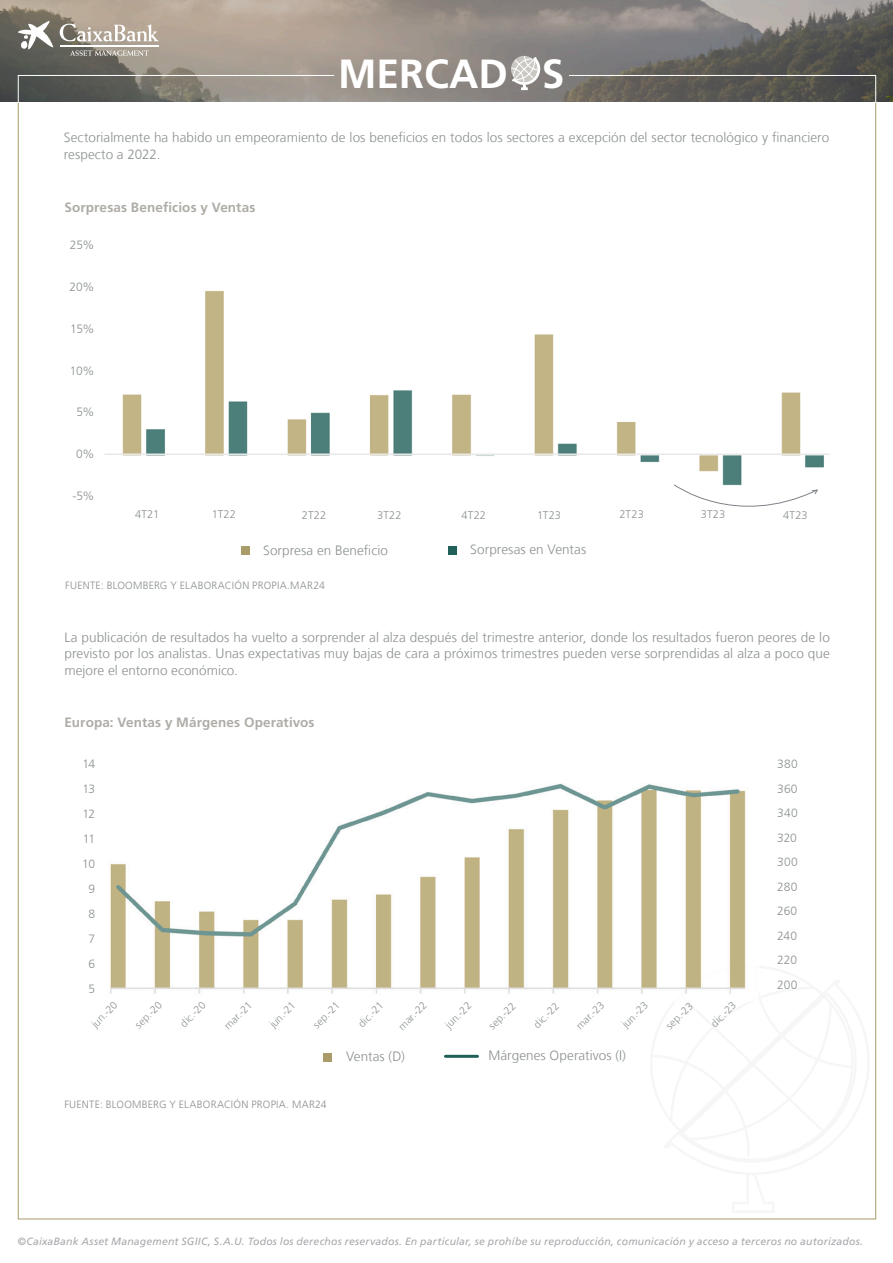
<style>
.page{position:relative;width:893px;height:1263px;background:#fff}
.page>*{position:absolute;margin:0;border:0;box-sizing:border-box;transform-origin:0 0}
.t1{font:700 40.65px "La Caixa Frutiger";color:#fff}
.t2{font:300 13.5px/16.5px "La Caixa Frutiger";letter-spacing:.005em;color:#8b9091}
.t3{font:700 13.5px "La Caixa Frutiger";letter-spacing:.01em;color:#afaca7}
.t4{font:300 12px "La Caixa Frutiger";letter-spacing:-.01em;color:#8b9091}
.t5{font:300 11.1px "La Caixa Frutiger";letter-spacing:.005em;color:#8b9091}
.t6{font:300 10.5px "La Caixa Frutiger";letter-spacing:.025em;color:#8b9091}
.t7{font:italic 10.5px "La Caixa Frutiger";letter-spacing:.015em;color:#a8a9ad}
</style>
<div class="page">
<svg style="left:0;top:0;width:893px;height:102px"></svg>
<svg style="left:70px;top:50px;width:79px;height:6px"></svg>
<svg style="left:18px;top:21px;width:35px;height:28px"></svg>
<svg style="left:60px;top:24px;width:99px;height:18px"></svg>
<hr style="left:60px;top:46px;width:99px;height:1px;background:#fff">
<svg style="left:17px;top:75px;width:318px;height:28px"></svg>
<svg style="left:568px;top:75px;width:308px;height:28px"></svg>
<div style="left:511px;top:55px;width:27px;height:28px;background:#878181;border-radius:50%"></div>
<svg style="left:511px;top:56px;width:30px;height:35px"></svg>
<img style="left:122px;top:291px;width:702px;height:193px">
<div style="left:448px;top:546px;width:9px;height:8px;background:#215f59"></div>
<div style="left:241px;top:546px;width:8px;height:8px;background:#a99b6a"></div>
<hr style="left:104px;top:453px;width:726px;height:2px;background:#e8e8e8">
<svg style="left:674px;top:484px;width:144px;height:23px"></svg>
<div style="left:323px;top:1053px;width:9px;height:8px;background:#a99b6a"></div>
<hr style="left:445px;top:1055px;width:32px;height:3px;background:#215f59">
<img style="left:110px;top:783px;width:636px;height:211px">
<div style="left:198px;top:799px;width:97px;height:42px;background:#fff"></div>
<h1 class="t1" style="left:338px;top:50px;width:228px">MERCAD S</h1>
<p class="t2" style="left:64px;top:130px;width:767px">Sectorialmente ha habido un empeoramiento de los beneficios en todos los sectores a excepción del sector tecnológico y financiero respecto a 2022.</p>
<p class="t3" style="left:64px;top:199px;width:193px">Sorpresas Beneficios y Ventas</p>
<p class="t4" style="left:70px;top:238px;width:26px">25%</p>
<p class="t4" style="left:69px;top:280px;width:27px">20%</p>
<p class="t4" style="left:70px;top:322px;width:26px">15%</p>
<p class="t4" style="left:70px;top:363px;width:26px">10%</p>
<p class="t4" style="left:76px;top:405px;width:20px">5%</p>
<p class="t4" style="left:76px;top:447px;width:20px">0%</p>
<p class="t4" style="left:72px;top:489px;width:24px">-5%</p>
<p class="t5" style="left:135px;top:508px;width:25px">4T21</p>
<p class="t5" style="left:212px;top:508px;width:26px">1T22</p>
<p class="t5" style="left:302px;top:508px;width:26px">2T22</p>
<p class="t5" style="left:377px;top:508px;width:26px">3T22</p>
<p class="t5" style="left:462px;top:508px;width:26px">4T22</p>
<p class="t5" style="left:537px;top:508px;width:26px">1T23</p>
<p class="t5" style="left:619px;top:508px;width:26px">2T23</p>
<p class="t5" style="left:701px;top:508px;width:26px">3T23</p>
<p class="t5" style="left:783px;top:508px;width:26px">4T23</p>
<p class="t2" style="left:263px;top:542px;width:126px">Sorpresa en Beneficio</p>
<p class="t2" style="left:470px;top:542px;width:118px">Sorpresas en Ventas</p>
<p class="t6" style="left:65px;top:579px;width:261px">FUENTE: BLOOMBERG Y ELABORACIÓN PROPIA.MAR24</p>
<p class="t2" style="left:64px;top:629px;width:767px;text-align:justify">La publicación de resultados ha vuelto a sorprender al alza después del trimestre anterior, donde los resultados fueron peores de lo previsto por los analistas. Unas expectativas muy bajas de cara a próximos trimestres pueden verse sorprendidas al alza a poco que mejore el entorno económico.</p>
<p class="t3" style="left:64px;top:715px;width:252px">Europa: Ventas y Márgenes Operativos</p>
<p class="t4" style="left:82px;top:757px;width:14px">14</p>
<p class="t4" style="left:83px;top:782px;width:14px">13</p>
<p class="t4" style="left:83px;top:807px;width:14px">12</p>
<p class="t4" style="left:83px;top:832px;width:14px">11</p>
<p class="t4" style="left:82px;top:857px;width:14px">10</p>
<p class="t4" style="left:89px;top:882px;width:8px">9</p>
<p class="t4" style="left:89px;top:907px;width:8px">8</p>
<p class="t4" style="left:89px;top:932px;width:8px">7</p>
<p class="t4" style="left:89px;top:957px;width:8px">6</p>
<p class="t4" style="left:89px;top:982px;width:8px">5</p>
<p class="t6" style="left:89px;top:1021px;width:34px;rotate:-45deg">jun.-20</p>
<p class="t6" style="left:132px;top:1022px;width:35px;rotate:-45deg">sep.-20</p>
<p class="t6" style="left:178px;top:1021px;width:32px;rotate:-45deg">dic.-20</p>
<p class="t6" style="left:222px;top:1023px;width:36px;rotate:-45deg">mar.-21</p>
<p class="t6" style="left:267px;top:1021px;width:33px;rotate:-45deg">jun.-21</p>
<p class="t6" style="left:310px;top:1022px;width:35px;rotate:-45deg">sep.-21</p>
<p class="t6" style="left:356px;top:1021px;width:32px;rotate:-45deg">dic.-21</p>
<p class="t6" style="left:396px;top:1024px;width:37px;rotate:-45deg">mar.-22</p>
<p class="t6" style="left:443px;top:1022px;width:34px;rotate:-45deg">jun.-22</p>
<p class="t6" style="left:486px;top:1023px;width:35px;rotate:-45deg">sep.-22</p>
<p class="t6" style="left:531px;top:1022px;width:33px;rotate:-45deg">dic.-22</p>
<p class="t6" style="left:573px;top:1023px;width:37px;rotate:-45deg">mar.-23</p>
<p class="t6" style="left:619px;top:1021px;width:34px;rotate:-45deg">jun.-23</p>
<p class="t6" style="left:663px;top:1023px;width:35px;rotate:-45deg">sep.-23</p>
<p class="t6" style="left:708px;top:1021px;width:33px;rotate:-45deg">dic.-23</p>
<p class="t2" style="left:346px;top:1048px;width:60px">Ventas (D)</p>
<p class="t2" style="left:488px;top:1047px;width:139px">Márgenes Operativos (I)</p>
<p class="t6" style="left:64px;top:1098px;width:264px">FUENTE: BLOOMBERG Y ELABORACIÓN PROPIA. MAR24</p>
<p class="t4" style="left:777px;top:757px;width:22px">380</p>
<p class="t4" style="left:777px;top:782px;width:22px">360</p>
<p class="t4" style="left:777px;top:806px;width:22px">340</p>
<p class="t4" style="left:777px;top:831px;width:21px">320</p>
<p class="t4" style="left:777px;top:855px;width:22px">300</p>
<p class="t4" style="left:777px;top:879px;width:22px">280</p>
<p class="t4" style="left:777px;top:904px;width:22px">260</p>
<p class="t4" style="left:777px;top:928px;width:22px">240</p>
<p class="t4" style="left:777px;top:953px;width:21px">220</p>
<p class="t4" style="left:777px;top:977px;width:22px">200</p>
<p class="t7" style="left:18px;top:1235px;width:847px">©CaixaBank Asset Management SGIIC, S.A.U. Todos los derechos reservados. En particular, se prohíbe su reproducción, comunicación y acceso a terceros no autorizados.</p>
</div>
